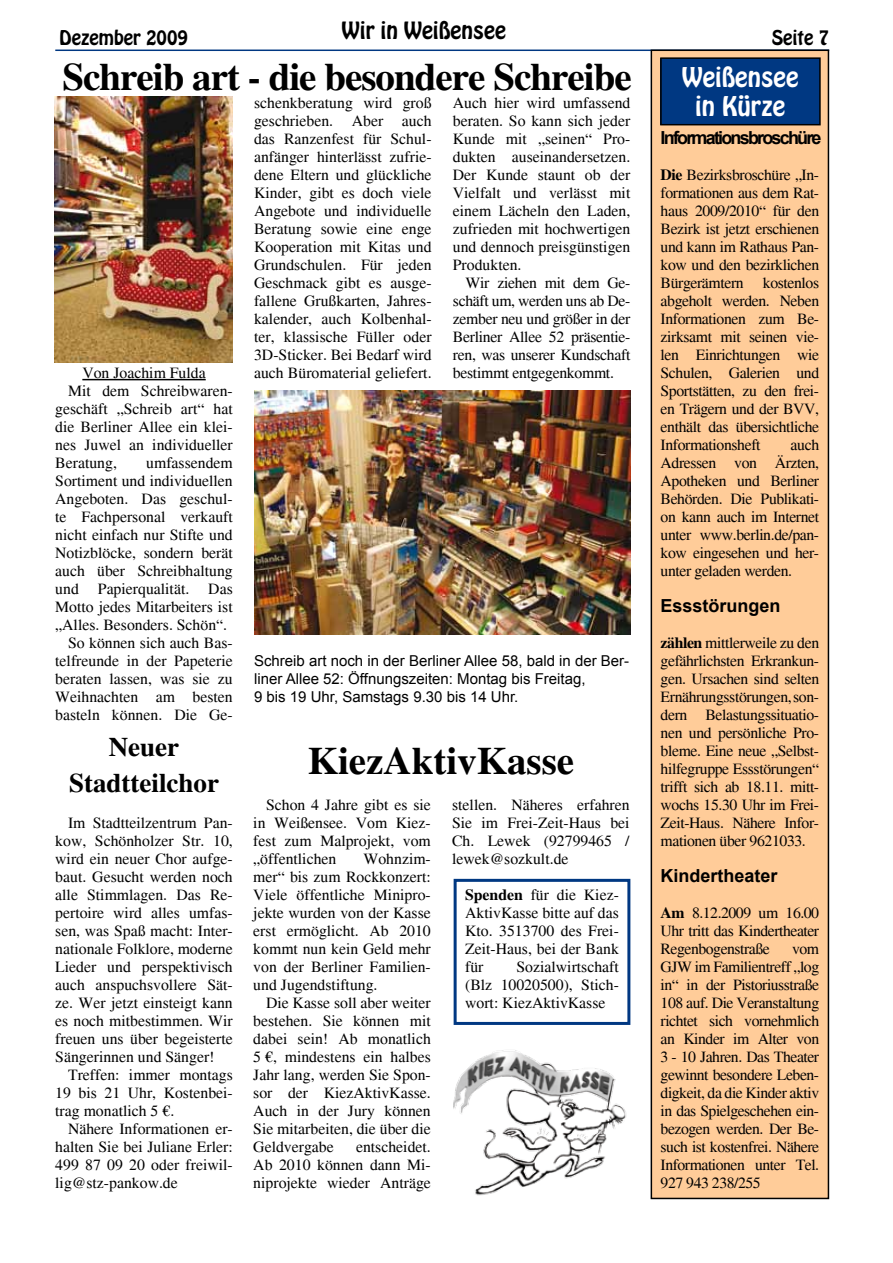
<style>
.page{position:relative;width:893px;height:1263px;background:#fff}
.page>*{position:absolute;margin:0;border:0;box-sizing:border-box;transform-origin:0 0}
.t1{font:700 39px "Times";letter-spacing:-.025em;color:#000}
.t2{font:700 39px "Times";color:#000}
.t3{font:700 27px/36px "Times";color:#000;text-align:center}
.t4{font:24px/28.8px "Hobo Std";color:#fff;text-align:center}
.t5{font:21px "Hobo Std";color:#000}
.t6{font:700 18px "Arial";color:#000}
.t7{font:700 18px "Arial";letter-spacing:-.1em;color:#000}
.t8{font:18px "Hobo Std";color:#000}
.t9{font:15.75px/18px "Times";color:#000;text-align:justify}
.t10{font:15px/18px "Arial";color:#000}
.s1{font-weight:700}
</style>
<div class="page">
<hr style="left:55px;top:50px;width:774px;height:1px;background:#003882">
<div style="left:651px;top:50px;width:177px;height:1148px;background:#fc9"></div>
<div style="left:651px;top:50px;width:178px;height:1149px;border:2px solid #000"></div>
<div style="left:661px;top:58px;width:159px;height:67px;background:#003882"></div>
<div style="left:660px;top:57px;width:161px;height:68px;border:2px solid #000"></div>
<hr style="left:82px;top:379px;width:124px;height:1px;background:#000">
<img style="left:454px;top:1050px;width:173px;height:146px">
<div style="left:454px;top:879px;width:176px;height:146px;border:3px solid #003882"></div>
<img style="left:54px;top:97px;width:179px;height:265px">
<img style="left:254px;top:390px;width:376px;height:244px">
<h3 class="t5" style="left:342px;top:16px;width:166px">Wir in Weißensee</h3>
<p class="t8" style="left:60px;top:25px;width:130px">Dezember 2009</p>
<p class="t8" style="left:772px;top:25px;width:59px">Seite 7</p>
<h1 class="t1" style="left:62px;top:54px;width:571px">Schreib art - die besondere Schreibe</h1>
<p class="t9" style="left:82px;top:364px;width:125px">Von Joachim Fulda</p>
<p class="t9" style="left:68px;top:382px;width:166px">Mit dem Schreibwaren-</p>
<p class="t9" style="left:55px;top:400px;width:179px">geschäft „Schreib art“ hat</p>
<p class="t9" style="left:55px;top:418px;width:179px">die Berliner Allee ein klei-</p>
<p class="t9" style="left:55px;top:436px;width:179px">nes Juwel an individueller</p>
<p class="t9" style="left:55px;top:454px;width:63px">Beratung,</p>
<p class="t9" style="left:146px;top:454px;width:88px">umfassendem</p>
<p class="t9" style="left:55px;top:472px;width:179px">Sortiment und individuellen</p>
<p class="t9" style="left:55px;top:490px;width:179px">Angeboten. Das geschul-</p>
<p class="t9" style="left:55px;top:508px;width:179px">te Fachpersonal verkauft</p>
<p class="t9" style="left:55px;top:526px;width:179px">nicht einfach nur Stifte und</p>
<p class="t9" style="left:55px;top:544px;width:179px">Notizblöcke, sondern berät</p>
<p class="t9" style="left:55px;top:562px;width:179px">auch über Schreibhaltung</p>
<p class="t9" style="left:55px;top:580px;width:179px">und Papierqualität. Das</p>
<p class="t9" style="left:55px;top:598px;width:179px">Motto jedes Mitarbeiters ist</p>
<p class="t9" style="left:55px;top:616px;width:173px">„Alles. Besonders. Schön“.</p>
<p class="t9" style="left:68px;top:634px;width:166px">So können sich auch Bas-</p>
<p class="t9" style="left:55px;top:652px;width:179px">telfreunde in der Papeterie</p>
<p class="t9" style="left:55px;top:670px;width:179px">beraten lassen, was sie zu</p>
<p class="t9" style="left:55px;top:688px;width:179px">Weihnachten am besten</p>
<p class="t9" style="left:55px;top:706px;width:179px">basteln können. Die Ge-</p>
<h2 class="t3" style="left:69px;top:729px;width:151px">Neuer<br>Stadtteilchor</h2>
<p class="t9" style="left:55px;top:814px;width:179px;text-indent:13px">Im Stadtteilzentrum Pan&shy;kow, Schönholzer Str. 10, wird ein neuer Chor aufge&shy;baut. Gesucht werden noch alle Stimmlagen. Das Re&shy;pertoire wird alles umfas&shy;sen, was Spaß macht: Inter&shy;nationale Folklore, moderne Lieder und perspektivisch auch anspuchsvollere Sät&shy;ze. Wer jetzt einsteigt kann es noch mitbestimmen. Wir freuen uns über begeisterte Sängerinnen und Sänger!</p>
<p class="t9" style="left:55px;top:1066px;width:179px;text-indent:13px">Treffen: immer montags 19 bis 21 Uhr, Kostenbei&shy;trag monatlich 5 €.</p>
<p class="t9" style="left:55px;top:1120px;width:179px;text-indent:13px">Nähere Informationen er&shy;halten Sie bei Juliane Erler:<br>499 87 09 20 oder freiwil&shy;lig@stz-pankow.de</p>
<p class="t9" style="left:254px;top:94px;width:179px">schenkberatung wird groß geschrieben. Aber auch das Ranzenfest für Schul&shy;anfänger hinterlässt zufrie&shy;dene Eltern und glückliche Kinder, gibt es doch viele Angebote und individuelle Beratung sowie eine enge Kooperation mit Kitas und Grundschulen. Für jeden Geschmack gibt es ausge&shy;fallene Grußkarten, Jahres&shy;kalender, auch Kolbenhal&shy;ter, klassische Füller oder 3D-Sticker. Bei Bedarf wird auch Büromaterial geliefert.</p>
<p class="t9" style="left:453px;top:94px;width:179px">Auch hier wird umfassend beraten. So kann sich jeder Kunde mit „seinen“ Pro&shy;dukten auseinandersetzen.<br>Der Kunde staunt ob der Vielfalt und verlässt mit einem Lächeln den Laden, zufrieden mit hochwertigen und dennoch preisgünstigen Produkten.</p>
<p class="t9" style="left:453px;top:274px;width:179px;text-indent:13px">Wir ziehen mit dem Ge&shy;schäft um, werden uns ab De&shy;zember neu und größer in der Berliner Allee 52 präsentie&shy;ren, was unserer Kundschaft bestimmt entgegenkommt.</p>
<p class="t10" style="left:254px;top:652px;width:377px">Schreib art noch in der Berliner Allee 58, bald in der Ber&shy;liner Allee 52: Öffnungszeiten: Montag bis Freitag,<br>9 bis 19 Uhr, Samstags 9.30 bis 14 Uhr.</p>
<h1 class="t2" style="left:308px;top:738px;width:268px">KiezAktivKasse</h1>
<p class="t9" style="left:253px;top:796px;width:179px;text-indent:13px">Schon 4 Jahre gibt es sie in Weißensee. Vom Kiez&shy;fest zum Malprojekt, vom „öffentlichen</p>
<p class="t9" style="left:253px;top:850px;width:179px;text-indent:110px">Wohnzim&shy;mer“ bis zum Rockkonzert:<br>Viele öffentliche Minipro&shy;jekte wurden von der Kasse erst ermöglicht. Ab 2010 kommt nun kein Geld mehr von der Berliner Familien&shy;und Jugendstiftung.</p>
<p class="t9" style="left:253px;top:994px;width:179px;text-indent:13px">Die Kasse soll aber weiter bestehen. Sie können mit dabei sein! Ab monatlich 5 €, mindestens ein halbes Jahr lang, werden Sie Spon&shy;sor der KiezAktivKasse.<br>Auch in der Jury können Sie mitarbeiten, die über die Geldvergabe</p>
<p class="t9" style="left:253px;top:1138px;width:179px;text-indent:103px">entscheidet.<br>Ab 2010 können dann Mi&shy;niprojekte wieder Anträge</p>
<p class="t9" style="left:452px;top:796px;width:179px">stellen. Näheres erfahren Sie im Frei-Zeit-Haus bei Ch. Lewek (92799465 / lewek@sozkult.de</p>
<p class="t9" style="left:465px;top:886px;width:155px"><span class="s1">Spenden</span> für die Kiez-AktivKasse bitte auf das Kto. 3513700 des Frei-Zeit-Haus, bei der Bank für</p>
<p class="t9" style="left:465px;top:958px;width:155px;text-indent:51px">Sozialwirtschaft (Blz 10020500), Stich&shy;wort: KiezAktivKasse</p>
<h3 class="t4" style="left:682px;top:63px;width:118px">Weißensee in Kürze</h3>
<p class="t7" style="left:661px;top:126px;width:163px">Informationsbroschüre</p>
<p class="t9" style="left:661px;top:166px;width:160px"><span class="s1">Die</span> Bezirksbroschüre „In&shy;formationen aus dem Rat&shy;haus 2009/2010“ für den Bezirk ist jetzt erschienen und kann im Rathaus Pan&shy;kow und den bezirklichen Bürgerämtern kostenlos abgeholt werden. Neben Informationen zum Be&shy;zirksamt mit seinen vie&shy;len Einrichtungen wie Schulen, Galerien und Sportstätten, zu den frei&shy;en Trägern und der BVV, enthält das übersichtliche Informationsheft</p>
<p class="t9" style="left:661px;top:436px;width:160px;text-indent:130px">auch Adressen von Ärzten, Apotheken und Berliner Behörden. Die Publikati&shy;on kann auch im Internet unter www.berlin.de/pan&shy;kow eingesehen und her&shy;unter geladen werden.</p>
<p class="t6" style="left:661px;top:594px;width:122px">Essstörungen</p>
<p class="t9" style="left:661px;top:634px;width:160px"><span class="s1">zählen</span> mittlerweile zu den gefährlichsten Erkrankun&shy;gen. Ursachen sind selten Ernährungsstörungen, son&shy;dern Belastungssituatio‑ nen und persönliche Pro&shy;bleme. Eine neue „Selbst&shy;hilfegruppe Essstörungen“ trifft sich ab 18.11. mitt&shy;wochs 15.30 Uhr im Frei-Zeit-Haus. Nähere Infor&shy;mationen über 9621033.</p>
<p class="t6" style="left:661px;top:864px;width:119px">Kindertheater</p>
<p class="t9" style="left:661px;top:904px;width:160px"><span class="s1">Am</span> 8.12.2009 um 16.00<br>Uhr tritt das Kindertheater Regenbogenstraße</p>
<p class="t9" style="left:661px;top:940px;width:160px;text-indent:132px">vom GJW im Familientreff „log in“ in der Pistoriusstraße 108 auf. Die Veranstaltung richtet sich vornehmlich an Kinder im Alter von 3 - 10 Jahren. Das Theater gewinnt besondere Leben&shy;digkeit, da die Kinder aktiv in das Spielgeschehen ein&shy;bezogen werden. Der Be&shy;such ist kostenfrei. Nähere Informationen unter Tel.<br>927 943 238/255</p>
</div>
